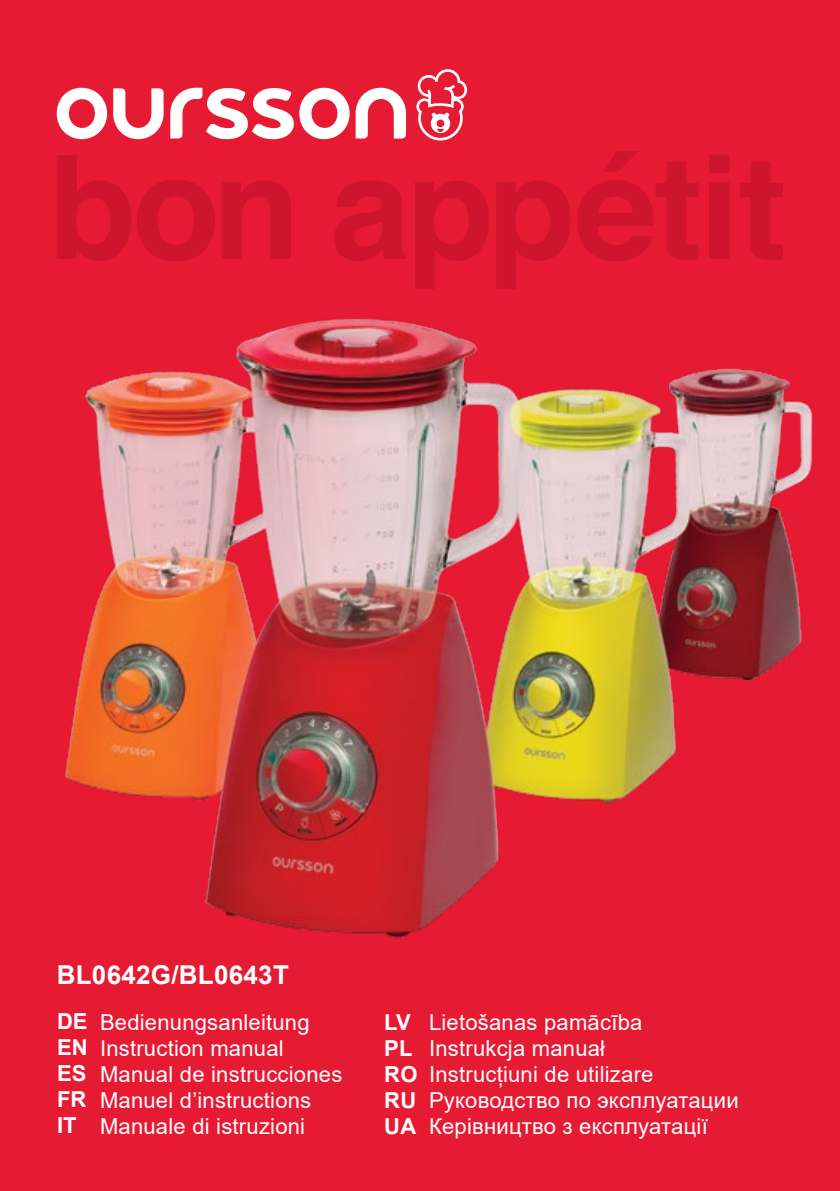
<style>
.page{position:relative;width:840px;height:1191px;background:#fff}
.page>*{position:absolute;margin:0;border:0;box-sizing:border-box;transform-origin:0 0}
.t1{font:700 26px "Arial";letter-spacing:.01em;color:#fff}
.t2{font:22px/26px "Arial";letter-spacing:.01em;color:#fff}
.t3{font:700 22px/26px "Arial";color:#fff}
</style>
<div class="page">
<div style="left:0;top:0;width:839px;height:1191px;background:#e71a33"></div>
<svg style="left:57px;top:155px;width:69px;height:42px"></svg>
<svg style="left:143px;top:180px;width:66px;height:17px"></svg>
<svg style="left:222px;top:180px;width:68px;height:17px"></svg>
<svg style="left:339px;top:180px;width:62px;height:17px"></svg>
<svg style="left:415px;top:180px;width:69px;height:17px"></svg>
<svg style="left:496px;top:180px;width:70px;height:17px"></svg>
<svg style="left:583px;top:151px;width:115px;height:46px"></svg>
<svg style="left:709px;top:155px;width:20px;height:42px"></svg>
<svg style="left:740px;top:161px;width:42px;height:36px"></svg>
<img style="left:57px;top:197px;width:756px;height:742px">
<svg style="left:57px;top:88px;width:50px;height:51px"></svg>
<svg style="left:113px;top:88px;width:50px;height:51px"></svg>
<svg style="left:355px;top:88px;width:51px;height:51px"></svg>
<svg style="left:170px;top:88px;width:179px;height:51px"></svg>
<svg style="left:416px;top:69px;width:51px;height:71px"></svg>
<p class="t1" style="left:57px;top:957px;width:233px">BL0642G/BL0643T</p>
<p class="t3" style="left:57px;top:1008px;width:32px;text-align:justify">DE EN ES FR IT</p>
<p class="t2" style="left:100px;top:1009px;width:244px">Bedienungsanleitung<br>Instruction manual<br>Manual de instrucciones<br>Manuel d’instructions<br>Manuale di istruzioni</p>
<p class="t2" style="left:429px;top:1009px;width:311px">Lietošanas pamācība<br>Instrukcja manuał<br>Instrucțiuni de utilizare<br>Руководство по эксплуатации<br>Керівництво з експлуатації</p>
<p class="t3" style="left:384px;top:1009px;width:35px">LV<br>PL<br>RO<br>RU<br>UA</p>
</div>
